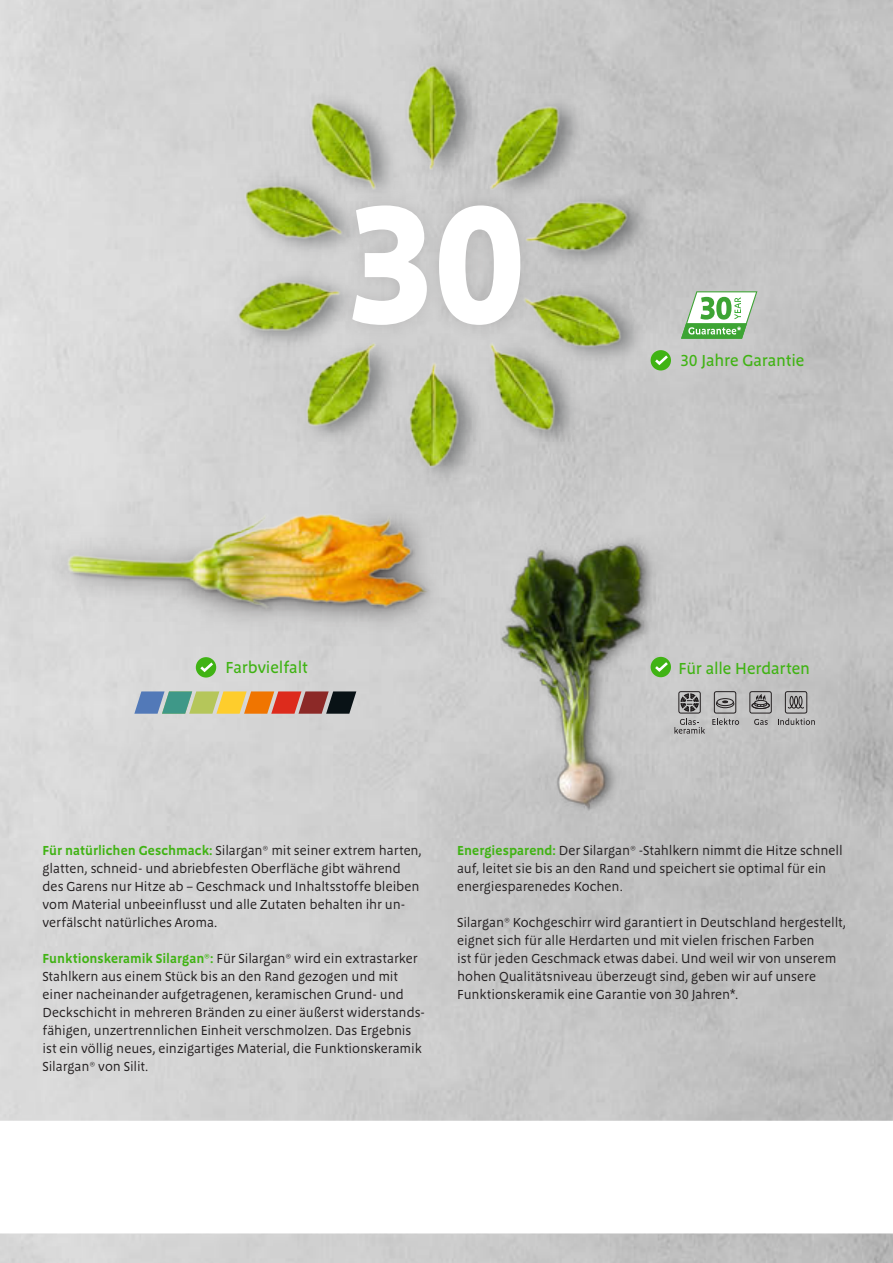
<style>
.page{position:relative;width:893px;height:1263px;background:#fff}
.page>*{position:absolute;margin:0;border:0;box-sizing:border-box;transform-origin:0 0}
.t1{font:700 173.1px "Megano OT";color:#fff}
.t2{font:500 16.5px "Megano OT";letter-spacing:-.01em;color:#40b314}
.t3{font:13.5px/18px "Megano OT";letter-spacing:-.005em;color:#231f20}
.s1{font-weight:600;color:#40b314}
</style>
<div class="page">
<img style="left:0;top:0;width:893px;height:1263px">
<svg style="left:0;top:1121px;width:893px;height:112px"></svg>
<div style="left:202px;top:45px;width:25px;height:419px;background:#d6d6d6"></div>
<img style="left:227px;top:45px;width:429px;height:441px">
<div style="left:335px;top:187px;width:204px;height:156px;background:#231f20;opacity:.15"></div>
<img style="left:500px;top:531px;width:190px;height:289px">
<img style="left:53px;top:464px;width:435px;height:198px">
<img style="left:63px;top:485px;width:378px;height:142px">
<svg style="left:134px;top:691px;width:223px;height:23px;background:#a1835f"></svg>
<svg style="left:681px;top:291px;width:76px;height:48px"></svg>
<div style="left:651px;top:350px;width:20px;height:20px;background:#40b314;border-radius:50%"></div>
<svg style="left:652px;top:353px;width:19px;height:14px"></svg>
<div style="left:196px;top:657px;width:20px;height:20px;background:#40b314;border-radius:50%"></div>
<svg style="left:198px;top:660px;width:18px;height:14px"></svg>
<div style="left:651px;top:657px;width:20px;height:20px;background:#40b314;border-radius:50%"></div>
<svg style="left:652px;top:659px;width:19px;height:15px"></svg>
<svg style="left:674px;top:718px;width:31px;height:16px"></svg>
<svg style="left:712px;top:718px;width:27px;height:7px"></svg>
<svg style="left:754px;top:719px;width:14px;height:6px"></svg>
<svg style="left:681px;top:694px;width:17px;height:17px"></svg>
<div style="left:678px;top:691px;width:23px;height:22px;border:1px solid #231f20;border-radius:2px"></div>
<div style="left:717px;top:698px;width:17px;height:8px;border:1px solid #231f20;border-radius:50%"></div>
<svg style="left:716px;top:701px;width:18px;height:7px"></svg>
<div style="left:714px;top:691px;width:22px;height:22px;border:1px solid #231f20;border-radius:2px"></div>
<svg style="left:751px;top:694px;width:19px;height:15px"></svg>
<div style="left:749px;top:691px;width:23px;height:22px;border:1px solid #231f20;border-radius:2px"></div>
<div style="left:794px;top:696px;width:4px;height:11px;border:1px solid #231f20;border-radius:50%"></div>
<div style="left:798px;top:696px;width:4px;height:11px;border:1px solid #231f20;border-radius:50%"></div>
<div style="left:790px;top:696px;width:4px;height:11px;border:1px solid #231f20;border-radius:50%"></div>
<svg style="left:787px;top:705px;width:17px;height:4px"></svg>
<div style="left:785px;top:691px;width:22px;height:22px;border:1px solid #231f20;border-radius:2px"></div>
<svg style="left:778px;top:718px;width:37px;height:7px"></svg>
<h1 class="t1" style="left:343px;top:162px;width:187px">30</h1>
<p class="t2" style="left:680px;top:351px;width:126px">30 Jahre Garantie</p>
<p class="t2" style="left:226px;top:658px;width:84px">Farbvielfalt</p>
<p class="t2" style="left:678px;top:659px;width:133px">Für alle Herdarten</p>
<p class="t3" style="left:43px;top:842px;width:381px"><span class="s1">Für natürlichen Geschmack:</span> Silargan® mit seiner extrem harten, glatten, schneid- und abriebfesten Oberfläche gibt während des Garens nur Hitze ab – Geschmack und Inhaltsstoffe bleiben vom Material unbeeinflusst und alle Zutaten behalten ihr un&shy;verfälscht natürliches Aroma.</p>
<p class="t3" style="left:43px;top:950px;width:384px"><span class="s1">Funktionskeramik Silargan®:</span> Für Silargan® wird ein extrastarker Stahlkern aus einem Stück bis an den Rand gezogen und mit einer nacheinander aufgetragenen, keramischen Grund- und Deckschicht in mehreren Bränden zu einer äußerst widerstands&shy;fähigen, unzertrennlichen Einheit verschmolzen. Das Ergebnis ist ein völlig neues, einzigartiges Material, die Funktionskeramik Silargan® von Silit.</p>
<p class="t3" style="left:457px;top:842px;width:387px"><span class="s1">Energiesparend:</span> Der Silargan® -Stahlkern nimmt die Hitze schnell auf, leitet sie bis an den Rand und speichert sie optimal für ein energiesparenedes Kochen.</p>
<p class="t3" style="left:457px;top:913px;width:390px">Silargan® Kochgeschirr wird garantiert in Deutschland hergestellt, eignet sich für alle Herdarten und mit vielen frischen Farben<br>ist für jeden Geschmack etwas dabei. Und weil wir von unserem hohen Qualitätsniveau überzeugt sind, geben wir auf unsere Funktionskeramik eine Garantie von 30 Jahren*.</p>
</div>
